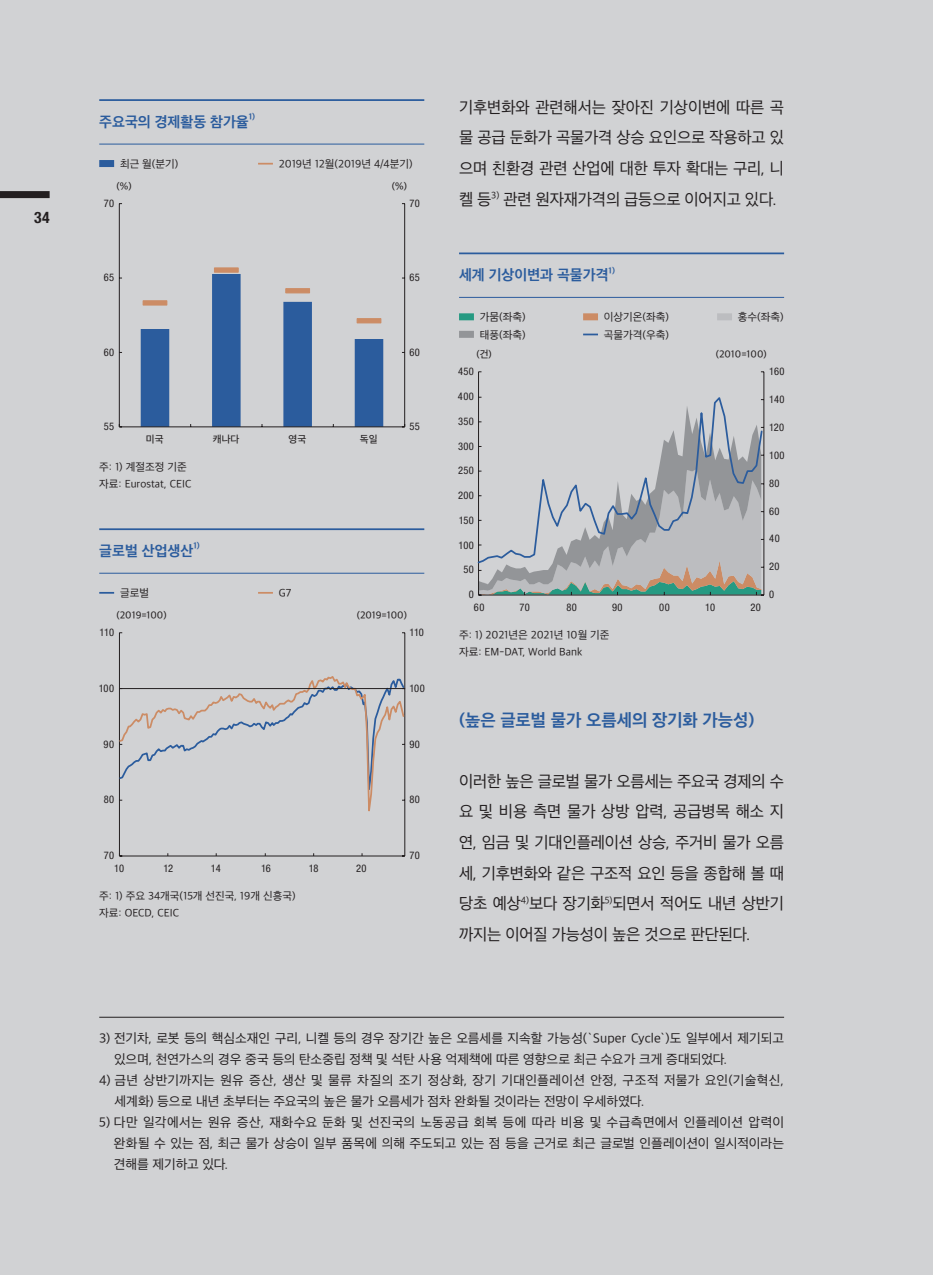
<style>
.page{position:relative;width:933px;height:1275px;background:#d1d2d4}
.page>*{position:absolute;margin:0;border:0;box-sizing:border-box;transform-origin:0 0}
.t1{font:16.62px "SD Gothic Neo 1 OTFB";color:#2b5c9d}
.t2{font:15.75px/30.6px "SD Gothic Neo 1 OTFR";letter-spacing:-.01em;color:#231f20;text-align:justify}
.t3{font:700 condensed 15.75px "Helvetica Neue LT Std";color:#231f20}
.t4{font:14px "SD Gothic Neo 1 OTFB";color:#2b5c9d}
.t5{font:12.6px/21px "SD Gothic Neo 1 OTFR";letter-spacing:.005em;color:#231f20}
.t6{font:10.5px/17.5px "SD Gothic Neo 1 OTFR";color:#231f20}
.t7{font:condensed 10.5px/13px "Helvetica Neue LT Std";letter-spacing:.035em;color:#231f20}
.t8{font:9.62px "SD Gothic Neo 1 OTFM";color:#231f20}
.t9{font:8.22px "SD Gothic Neo 1 OTFB";color:#2b5c9d}
</style>
<div class="page">
<div style="left:0;top:191px;width:50px;height:7px;background:#231f20"></div>
<hr style="left:99px;top:1017px;width:685px;height:1px;background:#231f20">
<hr style="left:99px;top:144px;width:325px;height:1px;background:#2b5c9d">
<hr style="left:99px;top:99px;width:325px;height:2px;background:#2b5c9d">
<div style="left:99px;top:160px;width:15px;height:7px;background:#2b5c9d"></div>
<svg style="left:258px;top:163px;width:15px;height:2px"></svg>
<hr style="left:404px;top:204px;width:1px;height:223px;background:#231f20">
<hr style="left:119px;top:204px;width:1px;height:223px;background:#231f20">
<hr style="left:119px;top:427px;width:286px;height:1px;background:#231f20">
<svg style="left:141px;top:274px;width:242px;height:153px"></svg>
<svg style="left:143px;top:300px;width:24px;height:5px"></svg>
<svg style="left:214px;top:268px;width:24px;height:5px"></svg>
<div style="left:285px;top:288px;width:25px;height:5px;background:#cc8c65"></div>
<div style="left:357px;top:318px;width:24px;height:5px;background:#cc8c65"></div>
<hr style="left:99px;top:573px;width:325px;height:1px;background:#2b5c9d">
<hr style="left:99px;top:528px;width:325px;height:2px;background:#2b5c9d">
<svg style="left:99px;top:592px;width:15px;height:2px"></svg>
<svg style="left:258px;top:592px;width:15px;height:2px"></svg>
<hr style="left:404px;top:633px;width:1px;height:223px;background:#231f20">
<hr style="left:119px;top:633px;width:1px;height:223px;background:#231f20">
<hr style="left:119px;top:856px;width:286px;height:1px;background:#231f20">
<svg style="left:119px;top:674px;width:287px;height:159px"></svg>
<hr style="left:119px;top:688px;width:286px;height:1px;background:#231f20">
<hr style="left:459px;top:297px;width:325px;height:1px;background:#2b5c9d">
<hr style="left:459px;top:252px;width:325px;height:2px;background:#2b5c9d">
<div style="left:459px;top:313px;width:15px;height:7px;background:#269a82"></div>
<div style="left:583px;top:313px;width:15px;height:7px;background:#cc8c65"></div>
<div style="left:717px;top:313px;width:15px;height:7px;background:#bcbdc0"></div>
<div style="left:459px;top:331px;width:15px;height:7px;background:#939598"></div>
<svg style="left:583px;top:334px;width:15px;height:1px"></svg>
<hr style="left:763px;top:372px;width:1px;height:223px;background:#231f20">
<hr style="left:478px;top:372px;width:1px;height:223px;background:#231f20">
<svg style="left:478px;top:469px;width:286px;height:127px;background:#9ba69e"></svg>
<svg style="left:477px;top:396px;width:286px;height:169px"></svg>
<p class="t3" style="left:34px;top:208px;width:17px">34</p>
<p class="t4" style="left:99px;top:115px;width:151px">주요국의 경제활동 참가율</p>
<p class="t9" style="left:249px;top:113px;width:8px">1)</p>
<p class="t6" style="left:120px;top:155px;width:60px">최근 월(분기)</p>
<p class="t6" style="left:279px;top:155px;width:135px">2019년 12월(2019년 4/4분기)</p>
<p class="t8" style="left:117px;top:181px;width:17px">(%)</p>
<p class="t8" style="left:392px;top:181px;width:17px">(%)</p>
<p class="t7" style="left:104px;top:197px;width:12px">70</p>
<p class="t7" style="left:104px;top:271px;width:12px">65</p>
<p class="t7" style="left:104px;top:345px;width:12px">60</p>
<p class="t7" style="left:104px;top:420px;width:12px">55</p>
<p class="t8" style="left:146px;top:434px;width:19px">미국</p>
<p class="t8" style="left:213px;top:434px;width:28px">캐나다</p>
<p class="t8" style="left:288px;top:434px;width:19px">영국</p>
<p class="t8" style="left:360px;top:434px;width:19px">독일</p>
<p class="t6" style="left:99px;top:458px;width:94px">주: 1) 계절조정 기준 자료: Eurostat, CEIC</p>
<p class="t7" style="left:409px;top:197px;width:12px">70</p>
<p class="t7" style="left:409px;top:271px;width:12px">65</p>
<p class="t7" style="left:409px;top:345px;width:12px">60</p>
<p class="t7" style="left:409px;top:420px;width:12px">55</p>
<p class="t4" style="left:99px;top:544px;width:96px">글로벌 산업생산</p>
<p class="t9" style="left:193px;top:542px;width:8px">1)</p>
<p class="t6" style="left:120px;top:584px;width:30px">글로벌</p>
<p class="t6" style="left:279px;top:584px;width:14px">G7</p>
<p class="t8" style="left:117px;top:610px;width:52px">(2019=100)</p>
<p class="t8" style="left:357px;top:610px;width:52px">(2019=100)</p>
<p class="t7" style="left:100px;top:626px;width:16px">110</p>
<p class="t7" style="left:409px;top:626px;width:16px">110</p>
<p class="t7" style="left:99px;top:682px;width:17px">100</p>
<p class="t7" style="left:409px;top:682px;width:17px">100</p>
<p class="t7" style="left:104px;top:737px;width:12px">90</p>
<p class="t7" style="left:409px;top:737px;width:12px">90</p>
<p class="t7" style="left:104px;top:793px;width:12px">80</p>
<p class="t7" style="left:409px;top:793px;width:12px">80</p>
<p class="t7" style="left:114px;top:849px;width:11px;text-indent:-10px">70<br>10</p>
<p class="t7" style="left:163px;top:862px;width:11px">12</p>
<p class="t7" style="left:211px;top:862px;width:11px">14</p>
<p class="t7" style="left:261px;top:862px;width:11px">16</p>
<p class="t7" style="left:309px;top:862px;width:11px">18</p>
<p class="t7" style="left:356px;top:862px;width:12px">20</p>
<p class="t7" style="left:409px;top:849px;width:12px">70</p>
<p class="t6" style="left:99px;top:887px;width:198px">주: 1) 주요 34개국(15개 선진국, 19개 신흥국) 자료: OECD, CEIC</p>
<p class="t2" style="left:459px;top:92px;width:326px">기후변화와 관련해서는 잦아진 기상이변에 따른 곡 물 공급 둔화가 곡물가격 상승 요인으로 작용하고 있 으며 친환경 관련 산업에 대한 투자 확대는 구리, 니 켈 등<sup>3)</sup> 관련 원자재가격의 급등으로 이어지고 있다.</p>
<p class="t4" style="left:459px;top:268px;width:151px">세계 기상이변과 곡물가격</p>
<p class="t9" style="left:608px;top:266px;width:8px">1)</p>
<p class="t6" style="left:480px;top:309px;width:47px">가뭄(좌축)</p>
<p class="t6" style="left:604px;top:309px;width:67px">이상기온(좌축)</p>
<p class="t6" style="left:738px;top:309px;width:47px">홍수(좌축)</p>
<p class="t6" style="left:480px;top:326px;width:47px">태풍(좌축)</p>
<p class="t6" style="left:604px;top:326px;width:67px">곡물가격(우축)</p>
<p class="t8" style="left:476px;top:349px;width:17px">(건)</p>
<p class="t8" style="left:716px;top:349px;width:52px">(2010=100)</p>
<p class="t7" style="left:458px;top:365px;width:17px">450</p>
<p class="t7" style="left:458px;top:390px;width:17px">400</p>
<p class="t7" style="left:458px;top:415px;width:17px">350</p>
<p class="t7" style="left:458px;top:439px;width:17px">300</p>
<p class="t7" style="left:458px;top:464px;width:17px">250</p>
<p class="t7" style="left:458px;top:489px;width:17px">200</p>
<p class="t7" style="left:459px;top:513px;width:17px">150</p>
<p class="t7" style="left:458px;top:538px;width:17px">100</p>
<p class="t7" style="left:463px;top:563px;width:12px">50</p>
<p class="t7" style="left:469px;top:588px;width:7px">0</p>
<p class="t7" style="left:474px;top:601px;width:12px">60</p>
<p class="t7" style="left:519px;top:601px;width:12px">70</p>
<p class="t7" style="left:566px;top:601px;width:12px">80</p>
<p class="t7" style="left:612px;top:601px;width:12px">90</p>
<p class="t7" style="left:659px;top:601px;width:12px">00</p>
<p class="t7" style="left:705px;top:601px;width:11px">10</p>
<p class="t7" style="left:750px;top:601px;width:12px">20</p>
<p class="t6" style="left:459px;top:626px;width:152px">주: 1) 2021년은 2021년 10월 기준 자료: EM-DAT, World Bank</p>
<p class="t7" style="left:769px;top:365px;width:17px">160</p>
<p class="t7" style="left:769px;top:393px;width:17px">140</p>
<p class="t7" style="left:769px;top:421px;width:17px">120</p>
<p class="t7" style="left:769px;top:449px;width:17px">100</p>
<p class="t7" style="left:769px;top:476px;width:12px">80</p>
<p class="t7" style="left:769px;top:504px;width:12px">60</p>
<p class="t7" style="left:769px;top:532px;width:12px">40</p>
<p class="t7" style="left:769px;top:560px;width:12px">20</p>
<p class="t7" style="left:769px;top:588px;width:7px">0</p>
<h1 class="t1" style="left:459px;top:712px;width:297px">(높은 글로벌 물가 오름세의 장기화 가능성)</h1>
<p class="t2" style="left:459px;top:766px;width:326px">이러한 높은 글로벌 물가 오름세는 주요국 경제의 수 요 및 비용 측면 물가 상방 압력, 공급병목 해소 지 연, 임금 및 기대인플레이션 상승, 주거비 물가 오름 세, 기후변화와 같은 구조적 요인 등을 종합해 볼 때 당초 예상<sup>4)</sup>보다 장기화<sup>5)</sup>되면서 적어도 내년 상반기 까지는 이어질 가능성이 높은 것으로 판단된다.</p>
<p class="t5" style="left:114px;top:1028px;width:671px;text-indent:-15px">3) 전기차, 로봇 등의 핵심소재인 구리, 니켈 등의 경우 장기간 높은 오름세를 지속할 가능성(`Super Cycle`)도 일부에서 제기되고 있으며, 천연가스의 경우 중국 등의 탄소중립 정책 및 석탄 사용 억제책에 따른 영향으로 최근 수요가 크게 증대되었다.</p>
<p class="t5" style="left:114px;top:1070px;width:671px;text-indent:-15px">4) 금년 상반기까지는 원유 증산, 생산 및 물류 차질의 조기 정상화, 장기 기대인플레이션 안정, 구조적 저물가 요인(기술혁신, 세계화) 등으로 내년 초부터는 주요국의 높은 물가 오름세가 점차 완화될 것이라는 전망이 우세하였다.</p>
<p class="t5" style="left:114px;top:1112px;width:671px;text-align:justify;text-indent:-15px">5) 다만 일각에서는 원유 증산, 재화수요 둔화 및 선진국의 노동공급 회복 등에 따라 비용 및 수급측면에서 인플레이션 압력이 완화될 수 있는 점, 최근 물가 상승이 일부 품목에 의해 주도되고 있는 점 등을 근거로 최근 글로벌 인플레이션이 일시적이라는 견해를 제기하고 있다.</p>
</div>
